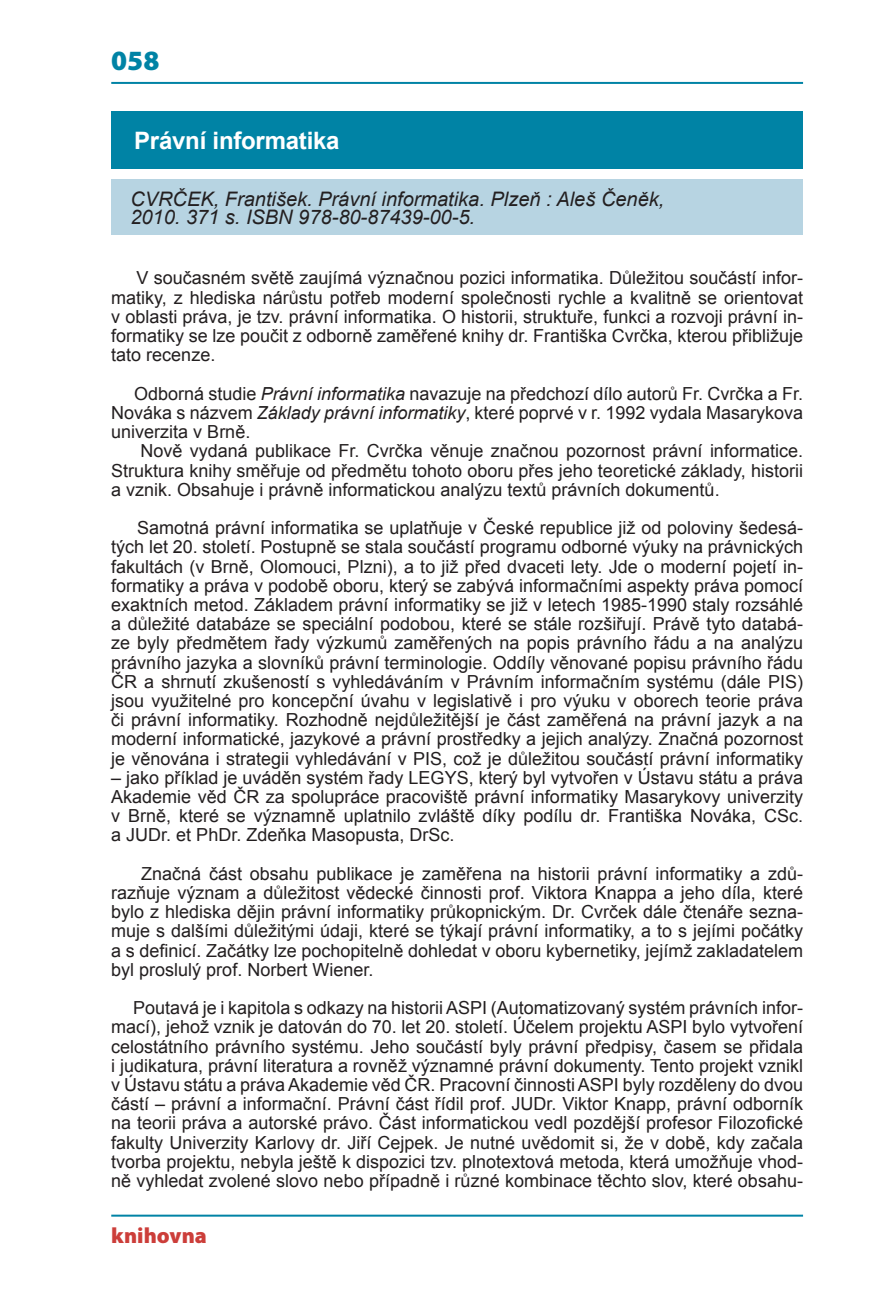
<style>
.page{position:relative;width:886px;height:1300px;background:#fff}
.page>*{position:absolute;margin:0;border:0;box-sizing:border-box;transform-origin:0 0}
.t1{font:900 28px "Myriad Pro";color:#0083a5}
.t2{font:700 24px "Arial";letter-spacing:-.01em;color:#fff}
.t3{font:900 22px "Myriad Pro";color:#cc3e3a}
.t4{font:italic 20px/18px "Arial";color:#231f20}
.t5{font:18px/19.2px "Arial";color:#231f20;text-align:justify}
.s1{font-style:italic}
</style>
<div class="page">
<hr style="left:111px;top:82px;width:692px;height:2px;background:#0083a5">
<hr style="left:111px;top:1214px;width:692px;height:2px;background:#0083a5">
<div style="left:111px;top:111px;width:692px;height:58px;background:#0083a5"></div>
<div style="left:111px;top:180px;width:692px;height:55px;background:#b7d4e2"></div>
<h1 class="t1" style="left:111px;top:44px;width:50px">058</h1>
<h2 class="t2" style="left:134px;top:125px;width:207px">Právní informatika</h2>
<p class="t4" style="left:130px;top:190px;width:535px">CVRČEK, František. Právní informatika. Plzeň : Aleš Čeněk,<br>2010. 371 s. ISBN 978-80-87439-00-5.</p>
<p class="t5" style="left:111px;top:269px;width:693px;text-indent:25px">V současném světě zaujímá význačnou pozici informatika. Důležitou součástí infor&shy;matiky, z hlediska nárůstu potřeb moderní společnosti rychle a kvalitně se orientovat v oblasti práva, je tzv. právní informatika. O historii, struktuře, funkci a rozvoji právní in&shy;formatiky se lze poučit z odborně zaměřené knihy dr. Františka Cvrčka, kterou přibližuje tato recenze.</p>
<p class="t5" style="left:111px;top:384px;width:693px;text-indent:23px">Odborná studie <span class="s1">Právní informatika</span> navazuje na předchozí dílo autorů Fr. Cvrčka a Fr.<br>Nováka s názvem <span class="s1">Základy právní informatiky</span>, které poprvé v r. 1992 vydala Masarykova univerzita v Brně.</p>
<p class="t5" style="left:111px;top:441px;width:693px;text-indent:29px">Nově vydaná publikace Fr. Cvrčka věnuje značnou pozornost právní informatice.<br>Struktura knihy směřuje od předmětu tohoto oboru přes jeho teoretické základy, historii a vznik. Obsahuje i právně informatickou analýzu textů právních dokumentů.</p>
<p class="t5" style="left:111px;top:518px;width:693px;text-indent:26px">Samotná právní informatika se uplatňuje v České republice již od poloviny šedesá&shy;tých let 20. století. Postupně se stala součástí programu odborné výuky na právnických fakultách (v Brně, Olomouci, Plzni), a to již před dvaceti lety. Jde o moderní pojetí in&shy;formatiky a práva v podobě oboru, který se zabývá informačními aspekty práva pomocí exaktních metod. Základem právní informatiky se již v letech 1985-1990 staly rozsáhlé a důležité databáze se speciální podobou, které se stále rozšiřují. Právě tyto databá&shy;ze byly předmětem řady výzkumů zaměřených na popis právního řádu a na analýzu právního jazyka a slovníků právní terminologie. Oddíly věnované popisu právního řádu ČR a shrnutí zkušeností s vyhledáváním v Právním informačním systému (dále PIS) jsou využitelné pro koncepční úvahu v legislativě i pro výuku v oborech teorie práva či právní informatiky. Rozhodně nejdůležitější je část zaměřená na právní jazyk a na moderní informatické, jazykové a právní prostředky a jejich analýzy. Značná pozornost je věnována i strategii vyhledávání v PIS, což je důležitou součástí právní informatiky</p>
<p class="t5" style="left:111px;top:768px;width:693px">– jako příklad je uváděn systém řady LEGYS, který byl vytvořen v Ústavu státu a práva Akademie věd ČR za spolupráce pracoviště právní informatiky Masarykovy univerzity v Brně, které se významně uplatnilo zvláště díky podílu dr. Františka Nováka, CSc. a JUDr. et PhDr. Zdeňka Masopusta, DrSc.</p>
<p class="t5" style="left:111px;top:864px;width:693px;text-indent:30px">Značná část obsahu publikace je zaměřena na historii právní informatiky a zdů&shy;razňuje význam a důležitost vědecké činnosti prof. Viktora Knappa a jeho díla, které bylo z hlediska dějin právní informatiky průkopnickým. Dr. Cvrček dále čtenáře sezna&shy;muje s dalšími důležitými údaji, které se týkají právní informatiky, a to s jejími počátky a s definicí. Začátky lze pochopitelně dohledat v oboru kybernetiky, jejímž zakladatelem byl proslulý prof. Norbert Wiener.</p>
<p class="t5" style="left:111px;top:998px;width:693px;text-indent:22px">Poutavá je i kapitola s odkazy na historii ASPI (Automatizovaný systém právních infor&shy;mací), jehož vznik je datován do 70. let 20. století. Účelem projektu ASPI bylo vytvoření celostátního právního systému. Jeho součástí byly právní předpisy, časem se přidala i judikatura, právní literatura a rovněž významné právní dokumenty. Tento projekt vznikl v Ústavu státu a práva Akademie věd ČR. Pracovní činnosti ASPI byly rozděleny do dvou částí – právní a informační. Právní část řídil prof. JUDr. Viktor Knapp, právní odborník na teorii práva a autorské právo. Část informatickou vedl pozdější profesor Filozofické fakulty Univerzity Karlovy dr. Jiří Cejpek. Je nutné uvědomit si, že v době, kdy začala tvorba projektu, nebyla ještě k dispozici tzv. plnotextová metoda, která umožňuje vhod&shy;ně vyhledat zvolené slovo nebo případně i různé kombinace těchto slov, které obsahu-</p>
<p class="t3" style="left:111px;top:1222px;width:97px">knihovna</p>
</div>
